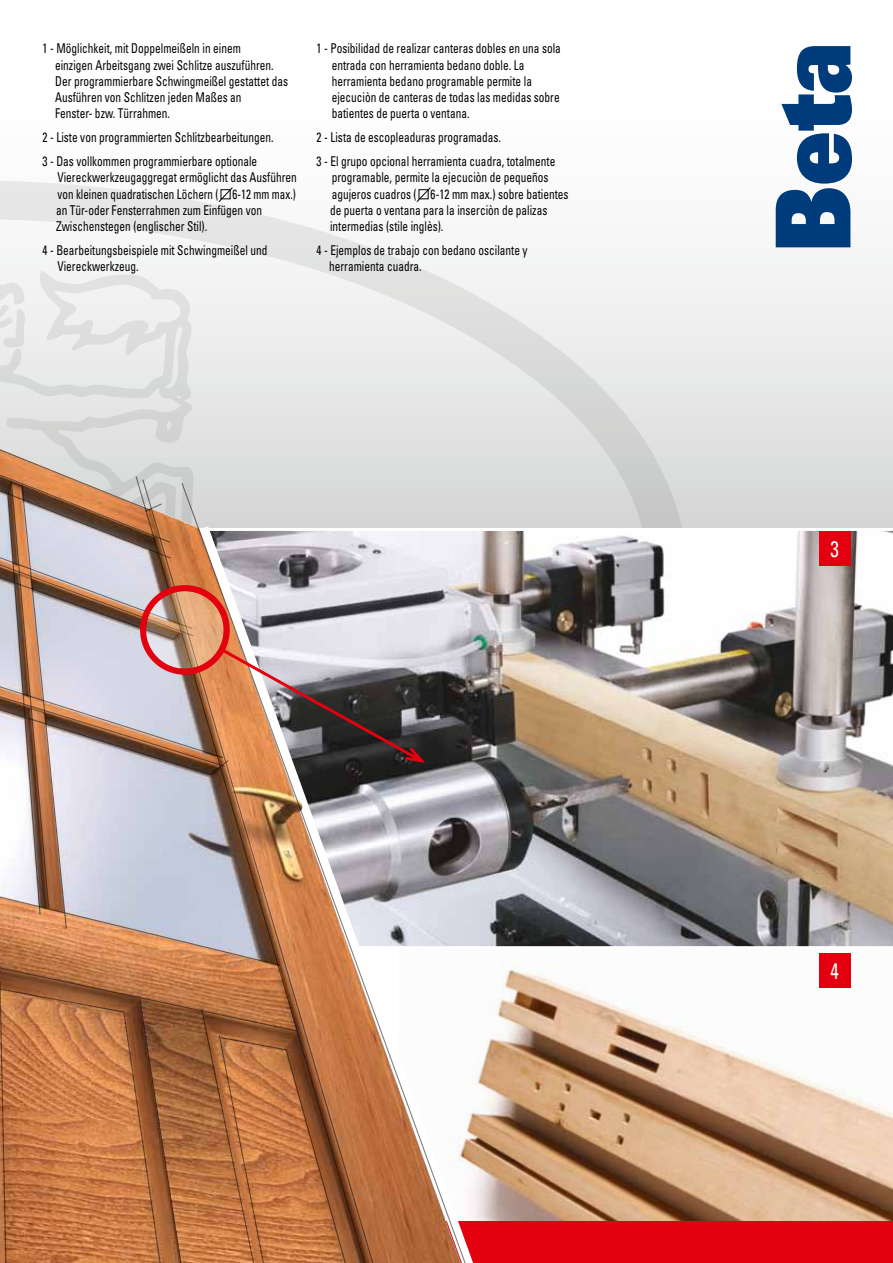
<style>
.page{position:relative;width:893px;height:1263px;background:#fff}
.page>*{position:absolute;margin:0;border:0;box-sizing:border-box;transform-origin:0 0}
.t1{font:900 103.5px "Univers";color:#003c7c;scale:.84 1}
.t2{font:condensed 22.5px "Univers";color:#fff;scale:.84 1}
.t3{font:condensed 13.5px/16.2px "Univers";color:#000;scale:.84 1}
</style>
<div class="page">
<svg style="left:689px;top:256px;width:204px;height:272px"></svg>
<svg style="left:0;top:181px;width:689px;height:347px"></svg>
<svg style="left:513px;top:953px;width:380px;height:268px"></svg>
<img style="left:513px;top:530px;width:380px;height:417px">
<div style="left:0;top:1221px;width:893px;height:42px;background:#e3000f"></div>
<img style="left:476px;top:515px;width:37px;height:706px">
<svg style="left:429px;top:482px;width:47px;height:781px"></svg>
<div style="left:819px;top:531px;width:31px;height:35px;background:#e3000f"></div>
<div style="left:819px;top:952px;width:31px;height:35px;background:#e3000f"></div>
<img style="left:0;top:271px;width:429px;height:992px">
<svg style="left:218px;top:187px;width:15px;height:15px"></svg>
<svg style="left:416px;top:187px;width:15px;height:15px"></svg>
<p class="t3" style="left:55px;top:40px;width:279px;text-indent:-13px">1 - Möglichkeit, mit Doppelmeißeln in einem<br>einzigen Arbeitsgang zwei Schlitze auszuführen.<br>Der programmierbare Schwingmeißel gestattet das Ausführen von Schlitzen jeden Maßes an<br>Fenster- bzw. Türrahmen.</p>
<p class="t3" style="left:43px;top:125px;width:277px;line-height:23.7px">2 - Liste von programmierten Schlitzbearbeitungen.<br>3 - Das vollkommen programmierbare optionale</p>
<p class="t3" style="left:56px;top:168px;width:288px">Viereckwerkzeugaggregat ermöglicht das Ausführen von kleinen quadratischen Löchern ( 6-12 mm max.) an Tür-oder Fensterrahmen zum Einfügen von Zwischenstegen (englischer Stil).</p>
<p class="t3" style="left:58px;top:242px;width:251px;text-indent:-15px">4 - Bearbeitungsbeispiele mit Schwingmeißel und<br>Viereckwerkzeug.</p>
<p class="t3" style="left:332px;top:40px;width:274px;text-indent:-15px">1 - Posibilidad de realizar canteras dobles en una sola entrada con herramienta bedano doble. La herramienta bedano programable permite la ejecuciòn de canteras de todas las medidas sobre batientes de puerta o ventana.</p>
<p class="t3" style="left:317px;top:125px;width:286px;line-height:23.7px">2 - Lista de escopleaduras programadas.<br>3 - El grupo opcional herramienta cuadra, totalmente</p>
<p class="t3" style="left:330px;top:168px;width:285px">programable, permite la ejecuciòn de pequeños agujeros cuadros ( 6-12 mm max.) sobre batientes de puerta o ventana para la inserciòn de palizas intermedias (stile inglès).</p>
<p class="t3" style="left:329px;top:242px;width:238px;text-indent:-13px">4 - Ejemplos de trabajo con bedano oscilante y herramienta cuadra.</p>
<h1 class="t1" style="left:745px;top:252px;width:251px;rotate:-90deg">Beta</h1>
<h2 class="t2" style="left:830px;top:535px;width:11px">3</h2>
<h2 class="t2" style="left:830px;top:957px;width:11px">4</h2>
</div>
